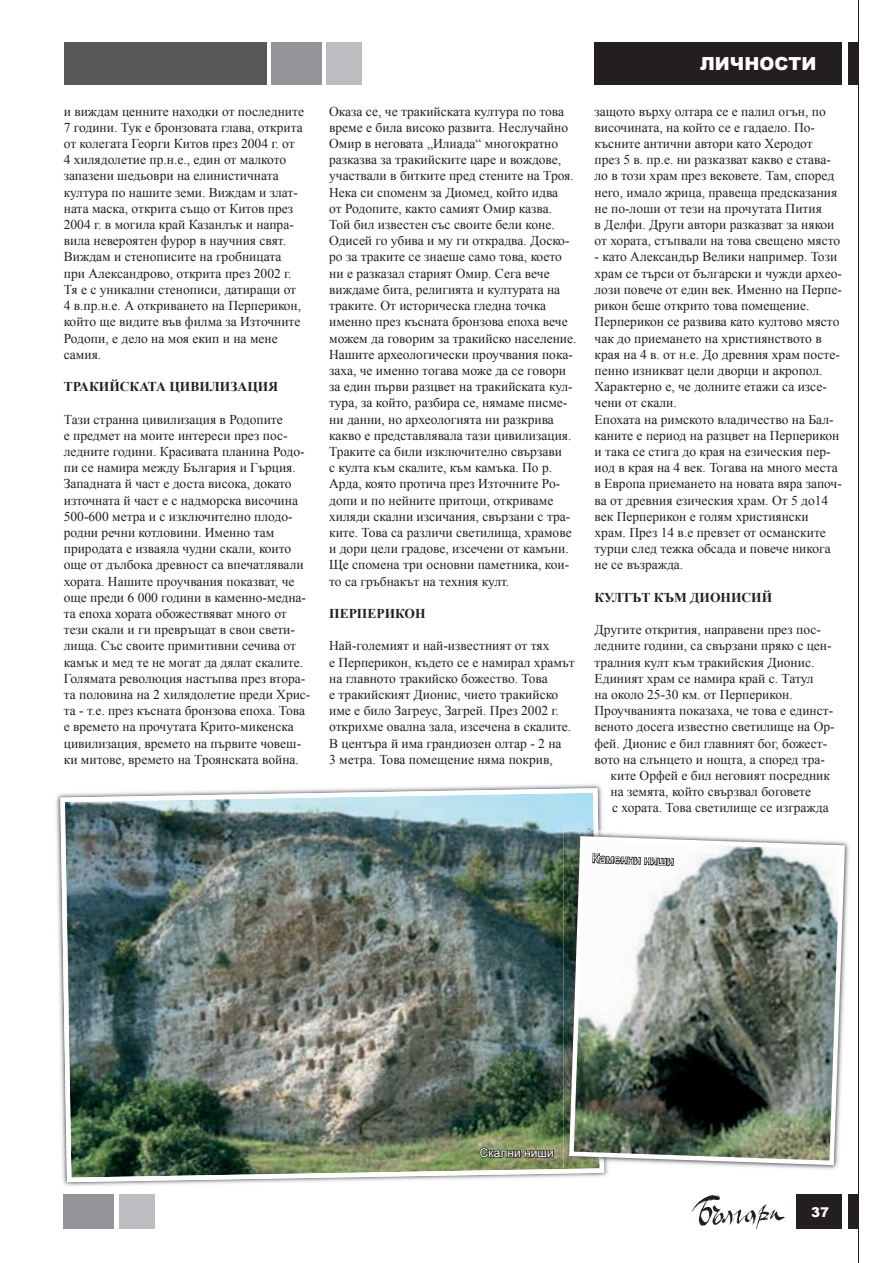
<style>
.page{position:relative;width:893px;height:1263px;background:#fff}
.page>*{position:absolute;margin:0;border:0;box-sizing:border-box;transform-origin:0 0}
.t1{font:900 18px "Arial";color:#fff}
.t2{font:13.5px/16.2px "Times New Roman";color:#231f20}
.t3{font:700 13.5px "Times New Roman";color:#231f20}
.t4{font:900 13.5px "Arial";color:#fff}
.t5{font:12px "Arial";color:#fff}
</style>
<div class="page">
<hr style="left:859px;top:0;width:1px;height:1263px;background:#231f20">
<div style="left:848px;top:43px;width:11px;height:42px;background:#231f20"></div>
<div style="left:595px;top:43px;width:247px;height:42px;background:#231f20"></div>
<div style="left:64px;top:43px;width:202px;height:42px;background:#57585a"></div>
<div style="left:271px;top:43px;width:51px;height:42px;background:#939598"></div>
<div style="left:327px;top:43px;width:35px;height:42px;background:#bcbdc0"></div>
<div style="left:64px;top:1195px;width:50px;height:34px;background:#939598"></div>
<div style="left:119px;top:1195px;width:35px;height:34px;background:#bcbdc0"></div>
<div style="left:848px;top:1195px;width:11px;height:34px;background:#231f20"></div>
<img style="left:691px;top:1195px;width:94px;height:34px">
<div style="left:796px;top:1195px;width:46px;height:34px;background:#231f20"></div>
<img style="left:56px;top:784px;width:545px;height:48px">
<img style="left:56px;top:832px;width:48px;height:354px">
<img style="left:104px;top:1171px;width:505px;height:15px">
<img style="left:60px;top:788px;width:544px;height:394px">
<img style="left:604px;top:833px;width:245px;height:338px">
<img style="left:563px;top:830px;width:41px;height:341px">
<img style="left:569px;top:836px;width:276px;height:329px">
<svg style="left:478px;top:1146px;width:77px;height:15px"></svg>
<svg style="left:591px;top:848px;width:84px;height:21px"></svg>
<p class="t2" style="left:64px;top:103px;width:242px">и виждам ценните находки от последните 7 години. Тук е бронзовата глава, открита от колегата Георги Китов през 2004 г. от 4 хилядолетие пр.н.е., един от малкото запазени шедьоври на елинистичната култура по нашите земи. Виждам и злат&shy;ната маска, открита също от Китов през 2004 г. в могила край Казанлък и напра&shy;вила невероятен фурор в научния свят.<br>Виждам и стенописите на гробницата при Александрово, открита през 2002 г.<br>Тя е с уникални стенописи, датиращи от 4 в.пр.н.е. А откриването на Перперикон, който ще видите във филма за Източните Родопи, е дело на моя екип и на мене самия.</p>
<p class="t3" style="left:64px;top:377px;width:216px">ТРАКИЙСКАТА ЦИВИЛИЗАЦИЯ</p>
<p class="t2" style="left:64px;top:411px;width:248px">Тази странна цивилизация в Родопите<br>е предмет на моите интереси през пос&shy;ледните години. Красивата планина Родо&shy;пи се намира между България и Гърция.<br>Западната й част е доста висока, докато източната й част е с надморска височина 500-600 метра и с изключително плодо&shy;родни речни котловини. Именно там природата е изваяла чудни скали, които още от дълбока древност са впечатлявали хората. Нашите проучвания показват, че още преди 6 000 години в каменно-мед на&shy;та епоха хората обожествяват много от тези скали и ги превръщат в свои свети&shy;ли ща. Със своите примитивни сечива от камък и мед те не могат да дялат скалите.<br>Голямата революция настъпва през втора&shy;та половина на 2 хилядолетие преди Хрис&shy;та - т.е. през късната бронзова епоха. Това е времето на прочутата Крито-микен ска цивилизация, времето на първите чо веш&shy;ки митове, времето на Троянската война.</p>
<p class="t2" style="left:329px;top:103px;width:249px">Оказа се, че тракийската култура по това време е била високо развита. Неслучай но Омир в неговата „Илиада“ многократно разказва за тракийските царе и вождове, участвали в битките пред стените на Троя.<br>Нека си споменм за Диомед, който идва<br>от Родопите, както самият Омир казва.<br>Той бил известен със своите бели коне.<br>Одисей го убива и му ги открадва. Дос ко&shy;ро за траките се знаеше само това, което ни е разказал старият Омир. Сега вече виждаме бита, религията и културата на траките. От историческа гледна точка именно през късната бронзова епоха вече можем да говорим за тракийско население.<br>Нашите археологически проучвания пока&shy;заха, че именно тогава може да се говори за един първи разцвет на тракийската кул&shy;тура, за който, разбира се, нямаме писме&shy;ни данни, но археологията ни разкрива какво е представлявала тази цивилизация.<br>Траките са били изключително свързави<br>с култа към скалите, към камъка. По р.<br>Арда, която протича през Източните Ро&shy;допи и по нейните притоци, откриваме хиляди скални изсичания, свързани с тра&shy;ките. Това са различи светилища, храмове и дори цели градове, изсечени от камъни.<br>Ще спомена три основни паметника, кои&shy;то са гръбнакът на техния култ.</p>
<p class="t3" style="left:329px;top:604px;width:98px">ПЕРПЕРИКОН</p>
<p class="t2" style="left:329px;top:637px;width:247px">Най-големият и най-известният от тях<br>е Перперикон, където се е намирал храмът на главното тракийско божество. Това<br>е тракийският Дионис, чието тракийско име е било Загреус, Загрей. През 2002 г. открихме овална зала, изсечена в скалите.<br>В центъра й има грандиозен олтар - 2 на<br>3 метра. Това помещение няма покрив,</p>
<p class="t1" style="left:700px;top:51px;width:117px">ЛИЧНОСТИ</p>
<p class="t2" style="left:595px;top:103px;width:247px">защото върху олтара се е палил огън, по височината, на който се е гадаело. По&shy;късните антични автори като Херодот през 5 в. пр.е. ни разказват какво е става&shy;ло в този храм през вековете. Там, според него, имало жрица, правеща предсказания не по-лоши от тези на прочутата Пития<br>в Делфи. Други автори разказват за някои от хората, стъпвали на това свещено място</p>
<p class="t2" style="left:595px;top:249px;width:249px">- като Александър Велики например. Този храм се търси от български и чужди архео&shy;лози повече от един век. Именно на Перпе&shy;рикон беше открито това помещение.<br>Перперикон се развива като култово място чак до приемането на християнството в края на 4 в. от н.е. До древния храм посте&shy;пенно изникват цели дворци и акропол.<br>Характерно е, че долните етажи са изсе&shy;чени от скали.<br>Епохата на римското владичество на Бал&shy;каните е период на разцвет на Перперикон и така се стига до края на езическия пер&shy;иод в края на 4 век. Тогава на много места в Европа приемането на новата вяра започ&shy;ва от древния езическия храм. От 5 до14 век Перперикон е голям християнски храм. През 14 в.е превзет от османските турци след тежка обсада и повече никога не се възражда.</p>
<p class="t3" style="left:595px;top:588px;width:179px">КУЛТЪТ КЪМ ДИОНИСИЙ</p>
<p class="t2" style="left:595px;top:621px;width:228px">Другите открития, направени през пос-</p>
<p class="t2" style="left:595px;top:637px;width:239px">лед ните години, са свързани пряко с цен-</p>
<p class="t2" style="left:595px;top:654px;width:221px">трал ния култ към тракийския Дионис.</p>
<p class="t2" style="left:595px;top:670px;width:221px">Единият храм се намира край с. Татул</p>
<p class="t2" style="left:595px;top:686px;width:200px">на около 25-30 км. от Перперикон.</p>
<p class="t2" style="left:595px;top:702px;width:240px">Проучванията показаха, че това е единст-</p>
<p class="t2" style="left:595px;top:718px;width:242px">ве ното досега известно светилище на Ор-</p>
<p class="t2" style="left:595px;top:735px;width:234px">фей. Дионис е бил главният бог, божест-</p>
<p class="t2" style="left:595px;top:751px;width:232px">во то на слънцето и нощта, а според тра-</p>
<p class="t2" style="left:611px;top:767px;width:221px">ките Орфей е бил неговият посредник</p>
<p class="t2" style="left:611px;top:783px;width:202px">на земята, който свързвал боговете</p>
<p class="t2" style="left:612px;top:799px;width:218px">с хората. Това светилище се изгражда</p>
<p class="t5" style="left:593px;top:850px;width:83px;rotate:2deg">Каменни ниши</p>
<p class="t5" style="left:480px;top:1145px;width:76px">Скални ниши</p>
<p class="t4" style="left:811px;top:1202px;width:20px">37</p>
</div>
